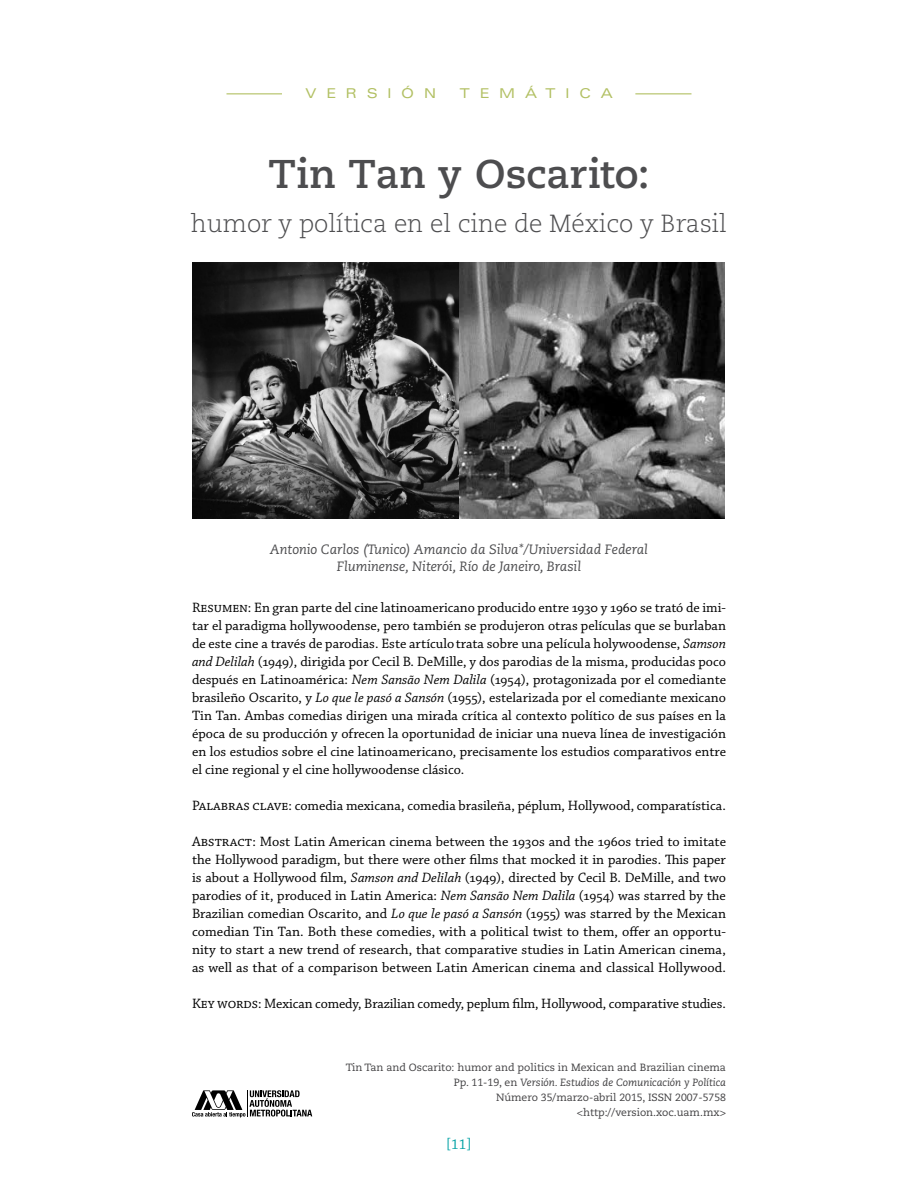
<style>
.page{position:relative;width:918px;height:1188px;background:#fff}
.page>*{position:absolute;margin:0;border:0;box-sizing:border-box;transform-origin:0 0}
.t1{font:700 40.05px "Caecilia LT Std";color:#4d4d4f}
.t2{font:300 24.75px "Caecilia LT Std";color:#4d4d4f}
.t3{font:15px "Chaparral Pro";color:#00a1a4}
.t4{font:14.25px/18px "Chaparral Pro";color:#000;text-align:justify}
.t5{font:italic 13.5px/17.2px "Caecilia LT Std";color:#4d4d4f;text-align:center}
.t6{font:expanded 13.5px "Univers LT Std";letter-spacing:.725em;color:#b2c063}
.t7{font:10.5px/15px "Caecilia LT Std";color:#414042;text-align:right}
.s1{font-style:italic}
</style>
<div class="page">
<svg style="left:192px;top:1090px;width:120px;height:27px"></svg>
<hr style="left:226px;top:93px;width:56px;height:1px;background:#b2c063">
<hr style="left:635px;top:93px;width:56px;height:1px;background:#b2c063">
<img style="left:459px;top:263px;width:266px;height:255px">
<img style="left:192px;top:263px;width:267px;height:256px">
<p class="t6" style="left:306px;top:85px;width:132px">VERSIÓN</p>
<p class="t6" style="left:460px;top:85px;width:154px">TEMÁTICA</p>
<h1 class="t1" style="left:268px;top:151px;width:383px">Tin Tan y Oscarito:</h1>
<h2 class="t2" style="left:191px;top:210px;width:538px">humor y política en el cine de México y Brasil</h2>
<p class="t5" style="left:270px;top:541px;width:380px">Antonio Carlos (Tunico) Amancio da Silva*/Universidad Federal<br>Fluminense, Niterói, Río de Janeiro, Brasil</p>
<p class="t4" style="left:192px;top:599px;width:536px">Resumen: En gran parte del cine latinoamericano producido entre 1930 y 1960 se trató de imi&shy;tar el paradigma hollywoodense, pero también se produjeron otras películas que se burlaban de este cine a través de parodias. Este artículotrata sobre una película holywoodense, <span class="s1">Samson and Delilah</span> (1949), dirigida por Cecil B. DeMille, y dos parodias de la misma, producidas poco después en Latinoamérica: <span class="s1">Nem Sansão Nem Dalila</span> (1954), protagonizada por el comediante brasileño Oscarito, y <span class="s1">Lo que le pasó a Sansón</span> (1955), estelarizada por el comediante mexicano Tin Tan. Ambas comedias dirigen una mirada crítica al contexto político de sus países en la época de su producción y ofrecen la oportunidad de iniciar una nueva línea de investigación en los estudios sobre el cine latinoamericano, precisamente los estudios comparativos entre el cine regional y el cine hollywoodense clásico.</p>
<p class="t4" style="left:192px;top:797px;width:535px">Palabras clave: comedia mexicana, comedia brasileña, péplum, Hollywood, comparatística.</p>
<p class="t4" style="left:192px;top:833px;width:536px">Abstract: Most Latin American cinema between the 1930s and the 1960s tried to imitate the Hollywood paradigm, but there were other films that mocked it in parodies. This paper is about a Hollywood film, <span class="s1">Samson and Delilah</span> (1949), directed by Cecil B. DeMille, and two parodies of it, produced in Latin America: <span class="s1">Nem Sansão Nem Dalila</span> (1954) was starred by the Brazilian comedian Oscarito, and <span class="s1">Lo que le pasó a Sansón</span> (1955) was starred by the Mexican comedian Tin Tan. Both these comedies, with a political twist to them, offer an opportu&shy;nity to start a new trend of research, that comparative studies in Latin American cinema, as well as that of a comparison between Latin American cinema and classical Hollywood.</p>
<p class="t4" style="left:192px;top:995px;width:535px">Key words: Mexican comedy, Brazilian comedy, peplum film, Hollywood, comparative studies.</p>
<p class="t7" style="left:346px;top:1060px;width:382px">Tin Tan and Oscarito: humor and politics in Mexican and Brazilian cinema Pp. 11-19, en <span class="s1">Versión. Estudios de Comunicación y Política<br></span>Número 35/marzo-abril 2015, ISSN 2007-5758 &lt;http://version.xoc.uam.mx&gt;</p>
<p class="t3" style="left:446px;top:1136px;width:27px">[11]</p>
</div>
